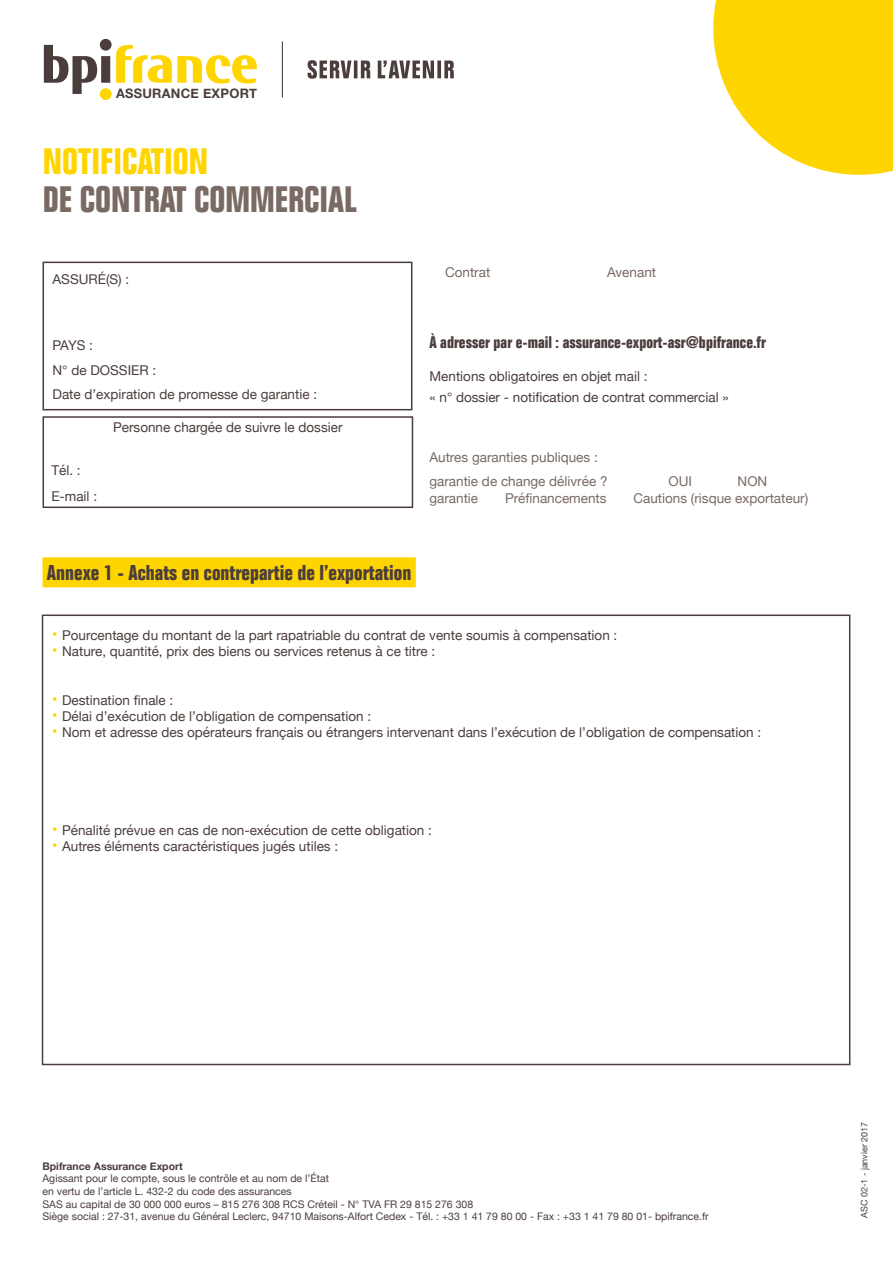
<style>
.page{position:relative;width:893px;height:1263px;background:#fff}
.page>*{position:absolute;margin:0;border:0;box-sizing:border-box;transform-origin:0 0}
.t1{font:700 condensed 36px/37.5px "Folio";color:#796a63}
.t2{font:700 condensed 21px "Folio";color:#4b3d3c}
.t3{font:700 condensed 16.5px "Folio";color:#4b3d3c}
.t4{font:13.5px/21px "Helvetica Neue";color:#4b3d3c}
.t5{font:13.5px "Helvetica Neue";color:#796a63}
.t6{font:700 13.05px "Helvetica Neue";letter-spacing:.02em;color:#4b3d3c}
.t7{font:10.5px/12.6px "Helvetica Neue";color:#4b3d3c}
.t8{font:700 10.5px "Helvetica Neue";color:#4b3d3c}
.t9{font:9px "Helvetica Neue";color:#4b3d3c}
.s1{color:#ffd500}
.s2{font-size:16.5px;color:#ffd500}
</style>
<div class="page">
<div style="left:42px;top:614px;width:808px;height:451px;border:2px solid #4b3d3c"></div>
<div style="left:43px;top:557px;width:373px;height:30px;background:#ffd500"></div>
<div style="left:43px;top:262px;width:369px;height:148px;border:2px solid #4b3d3c"></div>
<div style="left:43px;top:416px;width:370px;height:92px;border:2px solid #4b3d3c"></div>
<svg style="left:713px;top:0;width:180px;height:175px;background:#ffdb26"></svg>
<svg style="left:308px;top:60px;width:146px;height:19px"></svg>
<div style="left:101px;top:56px;width:9px;height:27px;background:#4b3d3c"></div>
<svg style="left:116px;top:45px;width:141px;height:39px"></svg>
<div style="left:100px;top:39px;width:12px;height:12px;background:#4b3d3c;border-radius:50%"></div>
<div style="left:100px;top:88px;width:12px;height:12px;background:#ffd500;border-radius:50%"></div>
<svg style="left:44px;top:45px;width:53px;height:49px"></svg>
<hr style="left:282px;top:41px;width:1px;height:56px;background:#4b3d3c">
<p class="t6" style="left:116px;top:83px;width:142px">ASSURANCE EXPORT</p>
<p class="t1" style="left:43px;top:143px;width:315px"><span class="s1">NOTIFICATION<br></span>DE CONTRAT COMMERCIAL</p>
<p class="t4" style="left:53px;top:270px;width:78px">ASSURÉ(S) :</p>
<p class="t4" style="left:53px;top:336px;width:42px">PAYS :</p>
<p class="t4" style="left:53px;top:360px;width:105px">N° de DOSSIER :</p>
<p class="t4" style="left:53px;top:385px;width:266px">Date d’expiration de promesse de garantie :</p>
<p class="t4" style="left:113px;top:417px;width:231px">Personne chargée de suivre le dossier</p>
<p class="t4" style="left:51px;top:460px;width:31px">Tél. :</p>
<p class="t4" style="left:51px;top:487px;width:47px">E-mail :</p>
<p class="t5" style="left:445px;top:263px;width:47px">Contrat</p>
<p class="t5" style="left:607px;top:263px;width:51px">Avenant</p>
<p class="t3" style="left:429px;top:333px;width:338px">À adresser par e-mail : assurance-export-asr@bpifrance.fr</p>
<p class="t4" style="left:429px;top:367px;width:301px">Mentions obligatoires en objet mail :<br>« n° dossier - notification de contrat commercial »</p>
<p class="t5" style="left:429px;top:447px;width:170px">Autres garanties publiques :</p>
<p class="t5" style="left:429px;top:472px;width:180px">garantie de change délivrée ?</p>
<p class="t5" style="left:669px;top:472px;width:25px">OUI</p>
<p class="t5" style="left:738px;top:472px;width:31px">NON</p>
<p class="t5" style="left:429px;top:488px;width:50px">garantie</p>
<p class="t5" style="left:505px;top:488px;width:103px">Préfinancements</p>
<p class="t5" style="left:633px;top:488px;width:176px">Cautions (risque exportateur)</p>
<p class="t2" style="left:47px;top:561px;width:366px">Annexe 1 - Achats en contrepartie de l’exportation</p>
<p class="t4" style="left:52px;top:626px;width:567px"><span class="s2">•</span> Pourcentage du montant de la part rapatriable du contrat de vente soumis à compensation :</p>
<p class="t4" style="left:52px;top:642px;width:385px"><span class="s2">•</span> Nature, quantité, prix des biens ou services retenus à ce titre :</p>
<p class="t4" style="left:52px;top:690px;width:123px"><span class="s2">•</span> Destination finale :</p>
<p class="t4" style="left:52px;top:707px;width:321px"><span class="s2">•</span> Délai d’exécution de l’obligation de compensation :</p>
<p class="t4" style="left:52px;top:723px;width:711px"><span class="s2">•</span> Nom et adresse des opérateurs français ou étrangers intervenant dans l’exécution de l’obligation de compensation :</p>
<p class="t4" style="left:52px;top:820px;width:382px"><span class="s2">•</span> Pénalité prévue en cas de non-exécution de cette obligation :</p>
<p class="t4" style="left:52px;top:836px;width:288px"><span class="s2">•</span> Autres éléments caractéristiques jugés utiles :</p>
<p class="t8" style="left:43px;top:1158px;width:142px">Bpifrance Assurance Export</p>
<p class="t7" style="left:43px;top:1173px;width:288px">Agissant pour le compte, sous le contrôle et au nom de l’État</p>
<p class="t7" style="left:43px;top:1185px;width:251px">en vertu de l’article L. 432-2 du code des assurances</p>
<p class="t7" style="left:43px;top:1198px;width:668px">SAS au capital de 30 000 000 euros – 815 276 308 RCS Créteil - N° TVA FR 29 815 276 308<br>Siège social : 27-31, avenue du Général Leclerc, 94710 Maisons-Alfort Cedex - Tél. : +33 1 41 79 80 00 - Fax : +33 1 41 79 80 01- bpifrance.fr</p>
<p class="t9" style="left:858px;top:1218px;width:98px;rotate:-90deg">ASC 02-1 - janvier 2017</p>
</div>
